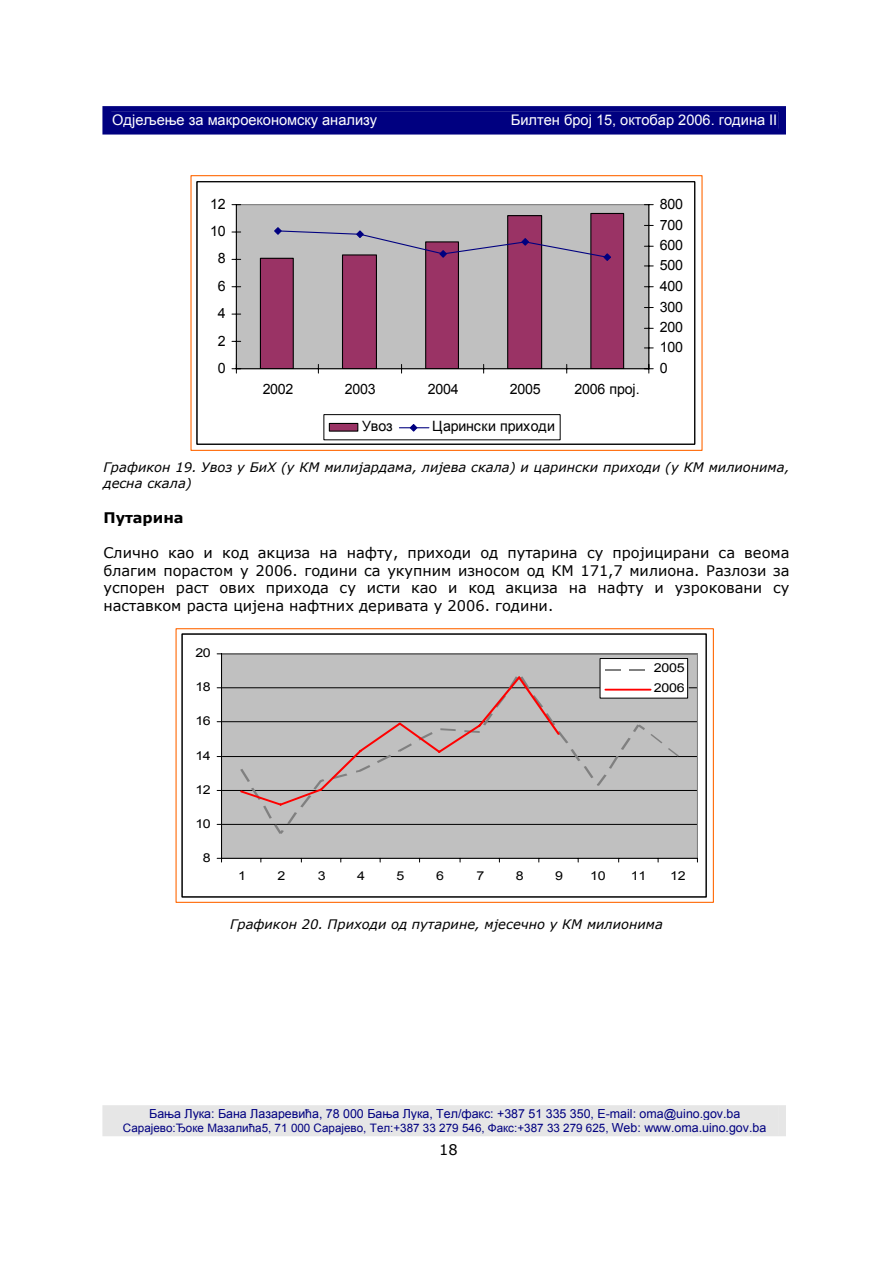
<style>
.page{position:relative;width:893px;height:1263px;background:#fff}
.page>*{position:absolute;margin:0;border:0;box-sizing:border-box;transform-origin:0 0}
.t1{font:14.55px/17.7px "Verdana";color:#000;text-align:justify}
.t2{font:14.55px "Arial";color:#fff}
.t3{font:700 14.55px "Verdana";color:#000}
.t4{font:14.25px "Arial";letter-spacing:-.02em;color:#000}
.t5{font:italic 13.2px/15.9px "Verdana";color:#000}
.t6{font:12.45px "Arial";color:#000080}
.t7{font:12.3px/19.8px "Arial";letter-spacing:-.02em;color:#000;scale:1.16 1}
.t8{font:11.7px "Arial";color:#000080}
.s1{font-size:12.45px}
</style>
<div class="page">
<svg style="left:102px;top:106px;width:684px;height:29px;background:#0e0e87"></svg>
<div style="left:111px;top:112px;width:667px;height:17px;background:#000080"></div>
<div style="left:102px;top:1105px;width:684px;height:31px;background:#e6e6e6"></div>
<div style="left:111px;top:1106px;width:667px;height:15px;background:#e6e6e6"></div>
<div style="left:111px;top:1121px;width:667px;height:14px;background:#e6e6e6"></div>
<div style="left:221px;top:654px;width:476px;height:204px;background:#c0c0c0"></div>
<hr style="left:221px;top:824px;width:476px;height:1px;background:#000">
<hr style="left:221px;top:790px;width:476px;height:1px;background:#000">
<hr style="left:221px;top:756px;width:476px;height:1px;background:#000">
<hr style="left:221px;top:721px;width:476px;height:1px;background:#000">
<hr style="left:221px;top:688px;width:476px;height:1px;background:#000">
<hr style="left:221px;top:654px;width:476px;height:1px;background:#000">
<hr style="left:221px;top:653px;width:476px;height:1px;background:#808080">
<hr style="left:697px;top:654px;width:1px;height:204px;background:#808080">
<hr style="left:221px;top:654px;width:1px;height:204px;background:#000">
<hr style="left:221px;top:858px;width:476px;height:1px;background:#000">
<svg style="left:668px;top:748px;width:11px;height:9px"></svg>
<div style="left:600px;top:658px;width:88px;height:40px;background:#fff;border:1px solid #000"></div>
<svg style="left:238px;top:669px;width:424px;height:165px"></svg>
<hr style="left:605px;top:689px;width:45px;height:2px;background:#f00">
<div style="left:182px;top:634px;width:524px;height:263px;border:1px solid #000"></div>
<div style="left:175px;top:628px;width:539px;height:275px;border:1px solid #f60"></div>
<div style="left:236px;top:205px;width:413px;height:164px;background:#c0c0c0"></div>
<hr style="left:236px;top:204px;width:413px;height:1px;background:#808080">
<div style="left:260px;top:258px;width:33px;height:111px;background:#9a3365"></div>
<div style="left:260px;top:258px;width:34px;height:111px;border:1px solid #000"></div>
<div style="left:342px;top:255px;width:34px;height:114px;background:#9a3365"></div>
<div style="left:342px;top:254px;width:35px;height:115px;border:1px solid #000"></div>
<div style="left:426px;top:242px;width:32px;height:127px;background:#9a3365"></div>
<div style="left:425px;top:241px;width:34px;height:128px;border:1px solid #000"></div>
<div style="left:508px;top:216px;width:34px;height:153px;background:#9a3365"></div>
<div style="left:507px;top:215px;width:35px;height:154px;border:1px solid #000"></div>
<div style="left:591px;top:213px;width:33px;height:156px;background:#9a3365"></div>
<div style="left:590px;top:213px;width:34px;height:156px;border:1px solid #000"></div>
<hr style="left:236px;top:205px;width:1px;height:164px;background:#000">
<hr style="left:236px;top:368px;width:413px;height:1px;background:#000">
<svg style="left:232px;top:364px;width:9px;height:9px"></svg>
<hr style="left:648px;top:205px;width:1px;height:164px;background:#000">
<svg style="left:644px;top:364px;width:9px;height:9px"></svg>
<svg style="left:273px;top:226px;width:338px;height:36px"></svg>
<div style="left:329px;top:423px;width:29px;height:9px;background:#9a3365;border:1px solid #000"></div>
<hr style="left:399px;top:427px;width:30px;height:1px;background:#000080">
<svg style="left:409px;top:424px;width:9px;height:8px"></svg>
<div style="left:190px;top:175px;width:512px;height:276px;border:1px solid #f60"></div>
<p class="t2" style="left:112px;top:111px;width:266px">Одјељење за макроекономску анализу</p>
<p class="t2" style="left:511px;top:111px;width:268px">Билтен број 15, октобар 2006. година II</p>
<p class="t4" style="left:210px;top:196px;width:17px">12</p>
<p class="t4" style="left:210px;top:223px;width:17px">10</p>
<p class="t4" style="left:218px;top:251px;width:9px">8</p>
<p class="t4" style="left:218px;top:278px;width:9px">6</p>
<p class="t4" style="left:218px;top:305px;width:9px">4</p>
<p class="t4" style="left:218px;top:333px;width:9px">2</p>
<p class="t4" style="left:218px;top:360px;width:9px">0</p>
<p class="t4" style="left:263px;top:381px;width:32px">2002</p>
<p class="t4" style="left:345px;top:381px;width:32px">2003</p>
<p class="t4" style="left:428px;top:381px;width:32px">2004</p>
<p class="t4" style="left:510px;top:381px;width:32px">2005</p>
<p class="t4" style="left:574px;top:381px;width:67px">2006 прој.</p>
<p class="t4" style="left:660px;top:196px;width:25px">800</p>
<p class="t4" style="left:660px;top:217px;width:25px">700</p>
<p class="t4" style="left:660px;top:237px;width:25px">600</p>
<p class="t4" style="left:660px;top:257px;width:25px">500</p>
<p class="t4" style="left:660px;top:278px;width:25px">400</p>
<p class="t4" style="left:660px;top:299px;width:25px">300</p>
<p class="t4" style="left:660px;top:319px;width:25px">200</p>
<p class="t4" style="left:660px;top:339px;width:25px">100</p>
<p class="t4" style="left:660px;top:360px;width:9px">0</p>
<p class="t4" style="left:362px;top:416px;width:32px">Увоз</p>
<p class="t4" style="left:432px;top:416px;width:124px">Царински приходи</p>
<p class="t5" style="left:104px;top:458px;width:687px">Графикон 19. Увоз у БиХ (у КМ милијардама, лијева скала) и царински приходи (у КМ милионима, десна скала)</p>
<p class="t3" style="left:104px;top:508px;width:81px">Путарина</p>
<p class="t1" style="left:103px;top:543px;width:687px">Слично као и код акциза на нафту, приходи од путарина су пројицирани са веома благим порастом у 2006. години са укупним износом од КМ 171,7 милиона. Разлози за успорен раст ових прихода су исти као и код акциза на нафту и узроковани су наставком раста цијена нафтних деривата у 2006. години.</p>
<p class="t7" style="left:195px;top:643px;width:15px">20</p>
<p class="t7" style="left:195px;top:677px;width:15px">18</p>
<p class="t7" style="left:195px;top:711px;width:15px">16</p>
<p class="t7" style="left:195px;top:746px;width:15px">14</p>
<p class="t7" style="left:195px;top:780px;width:15px">12</p>
<p class="t7" style="left:195px;top:814px;width:15px">10</p>
<p class="t7" style="left:203px;top:848px;width:8px">8</p>
<p class="t7" style="left:654px;top:658px;width:28px">2005<br>2006</p>
<p class="t7" style="left:238px;top:866px;width:8px">1</p>
<p class="t7" style="left:277px;top:866px;width:8px">2</p>
<p class="t7" style="left:318px;top:866px;width:8px">3</p>
<p class="t7" style="left:357px;top:866px;width:8px">4</p>
<p class="t7" style="left:397px;top:866px;width:8px">5</p>
<p class="t7" style="left:436px;top:866px;width:8px">6</p>
<p class="t7" style="left:476px;top:866px;width:8px">7</p>
<p class="t7" style="left:516px;top:866px;width:8px">8</p>
<p class="t7" style="left:555px;top:866px;width:8px">9</p>
<p class="t7" style="left:590px;top:866px;width:15px">10</p>
<p class="t7" style="left:631px;top:866px;width:15px">11</p>
<p class="t7" style="left:670px;top:866px;width:15px">12</p>
<p class="t5" style="left:230px;top:916px;width:434px">Графикон 20. Приходи од путарине, мјесечно у КМ милионима</p>
<p class="t6" style="left:149px;top:1105px;width:593px">Бања Лука: Бана Лазаревића, 78 000 Бања Лука, Тел/факс: +387 51 335 350, E-mail: oma@uino.gov.ba</p>
<p class="t8" style="left:123px;top:1120px;width:645px">Сарајево:Ђоке Мазалића5, 71 000 Сарајево, Тел:+387 33 279 546, Факс:+387 33 279 625, <span class="s1">Web: www.oma.uino.gov.ba</span></p>
<p class="t1" style="left:439px;top:1140px;width:20px">18</p>
</div>
